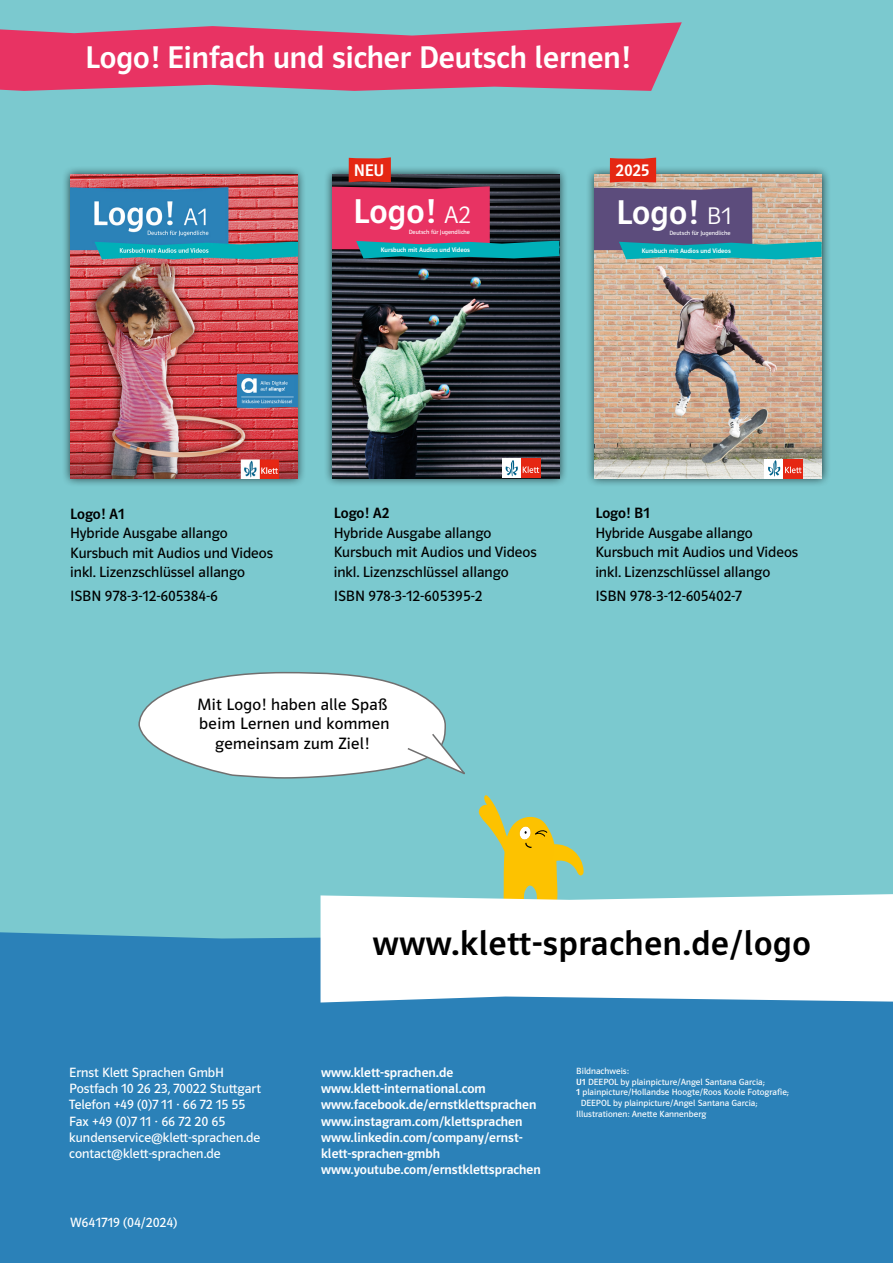
<style>
.page{position:relative;width:893px;height:1263px;background:#fff}
.page>*{position:absolute;margin:0;border:0;box-sizing:border-box;transform-origin:0 0}
.t1{font:500 34.95px "Polo CEFEKS01";letter-spacing:.02em;color:#000}
.t2{font:500 34.5px "Polo CEF";letter-spacing:.005em;color:#fff}
.t3{font:500 31.5px "Polo CEFEKS01";color:#fff}
.t4{font:500 16.95px "Polo CEFEKS01";letter-spacing:-.01em;color:#fff}
.t5{font:16.5px/19.5px "Polo CEFEKS01";letter-spacing:.02em;color:#000;text-align:center}
.t6{font:15px/19.5px "Polo CEFEKS01";color:#000}
.t7{font:500 15px "Polo CEFEKS01";color:#000}
.t8{font:500 13.5px/16.2px "Polo CEFEKS01";color:#fff}
.t9{font:13.5px/16.2px "Polo CEFEKS01";color:#fff}
.t10{font:9px "Polo CEFEKS01";letter-spacing:.005em;color:#fff}
.t11{font:500 6.6px "Polo CEF";color:#fff}
.t12{font:500 6.45px "Polo CEF";color:#fff}
.t13{font:6.15px "Polo CEF";color:#fff}
.s1{font-weight:300;font-size:24.15px}
.s2{font-weight:500}
</style>
<div class="page">
<div style="left:0;top:0;width:893px;height:932px;background:#7bc9cf"></div>
<svg style="left:479px;top:795px;width:105px;height:99px;background:#b3c575"></svg>
<div style="left:0;top:932px;width:893px;height:331px;background:#2b81b8"></div>
<svg style="left:321px;top:894px;width:572px;height:108px"></svg>
<div style="left:61px;top:165px;width:245px;height:322px;background:#000;opacity:.75"></div>
<img style="left:70px;top:174px;width:227px;height:304px">
<div style="left:323px;top:165px;width:246px;height:322px;background:#000;opacity:.75"></div>
<img style="left:333px;top:258px;width:226px;height:220px">
<div style="left:502px;top:459px;width:19px;height:19px;background:#fff"></div>
<div style="left:521px;top:459px;width:19px;height:19px;background:#e52713"></div>
<svg style="left:506px;top:460px;width:33px;height:16px"></svg>
<div style="left:586px;top:165px;width:245px;height:322px;background:#000;opacity:.75"></div>
<img style="left:595px;top:259px;width:227px;height:219px">
<div style="left:765px;top:459px;width:19px;height:19px;background:#fff"></div>
<svg style="left:784px;top:459px;width:19px;height:19px"></svg>
<svg style="left:768px;top:460px;width:33px;height:17px"></svg>
<svg style="left:0;top:22px;width:682px;height:69px;background:#d54c75"></svg>
<svg style="left:333px;top:157px;width:226px;height:101px;background:#7e5167"></svg>
<svg style="left:595px;top:158px;width:227px;height:101px;background:#7e8591"></svg>
<svg style="left:138px;top:671px;width:332px;height:108px"></svg>
<h3 class="t3" style="left:85px;top:39px;width:547px">Logo! Einfach und sicher Deutsch lernen!</h3>
<p class="t4" style="left:354px;top:160px;width:32px">NEU</p>
<p class="t4" style="left:616px;top:161px;width:35px">2025</p>
<h2 class="t2" style="left:353px;top:191px;width:119px">Logo! <span class="s1">A2</span></h2>
<p class="t11" style="left:381px;top:246px;width:91px">Kursbuch mit Audios und Videos</p>
<p class="t13" style="left:409px;top:228px;width:63px">Deutsch für Jugendliche</p>
<h2 class="t2" style="left:616px;top:192px;width:117px">Logo! <span class="s1">B1</span></h2>
<p class="t12" style="left:642px;top:247px;width:91px">Kursbuch mit Audios und Videos</p>
<p class="t13" style="left:669px;top:229px;width:63px">Deutsch für Jugendliche</p>
<p class="t7" style="left:70px;top:505px;width:56px">Logo! A1</p>
<p class="t6" style="left:70px;top:524px;width:204px">Hybride Ausgabe allango<br>Kursbuch mit Audios und Videos inkl. Lizenzschlüssel allango</p>
<p class="t6" style="left:70px;top:586px;width:149px">ISBN 978-3-12-605384-6</p>
<p class="t7" style="left:334px;top:504px;width:57px">Logo! A2</p>
<p class="t6" style="left:334px;top:523px;width:204px">Hybride Ausgabe allango<br>Kursbuch mit Audios und Videos inkl. Lizenzschlüssel allango</p>
<p class="t6" style="left:334px;top:586px;width:150px">ISBN 978-3-12-605395-2</p>
<p class="t5" style="left:197px;top:695px;width:194px">Mit Logo! haben alle Spaß beim Lernen und kommen gemeinsam zum Ziel!</p>
<p class="t7" style="left:595px;top:504px;width:56px">Logo! B1</p>
<p class="t6" style="left:595px;top:523px;width:204px">Hybride Ausgabe allango<br>Kursbuch mit Audios und Videos inkl. Lizenzschlüssel allango</p>
<p class="t6" style="left:595px;top:586px;width:148px">ISBN 978-3-12-605402-7</p>
<h1 class="t1" style="left:373px;top:923px;width:440px">www.klett-sprachen.de/logo</h1>
<p class="t9" style="left:69px;top:1065px;width:193px">Ernst Klett Sprachen GmbH<br>Postfach 10 26 23, 70022 Stuttgart<br>Telefon +49 (0)7 11 · 66 72 15 55<br>Fax +49 (0)7 11 · 66 72 20 65 kundenservice@klett-sprachen.de contact@klett-sprachen.de</p>
<p class="t8" style="left:321px;top:1065px;width:221px">www.klett-sprachen.de www.klett-international.com www.facebook.de/ernstklettsprachen www.instagram.com/klettsprachen www.linkedin.com/company/ernst&shy;klett-sprachen-gmbh www.youtube.com/ernstklettsprachen</p>
<p class="t10" style="left:576px;top:1065px;width:54px">Bildnachweis:</p>
<p class="t10" style="left:576px;top:1076px;width:190px"><span class="s2">U1</span> DEEPOL by plainpicture/Angel Santana Garcia;</p>
<p class="t10" style="left:576px;top:1087px;width:214px"><span class="s2">1</span> plainpicture/Hollandse Hoogte/Roos Koole Fotografie;</p>
<p class="t10" style="left:581px;top:1098px;width:178px">DEEPOL by plainpicture/Angel Santana Garcia;</p>
<p class="t10" style="left:576px;top:1108px;width:131px">Illustrationen: Anette Kannenberg</p>
<p class="t9" style="left:70px;top:1215px;width:109px">W641719 (04/2024)</p>
</div>
